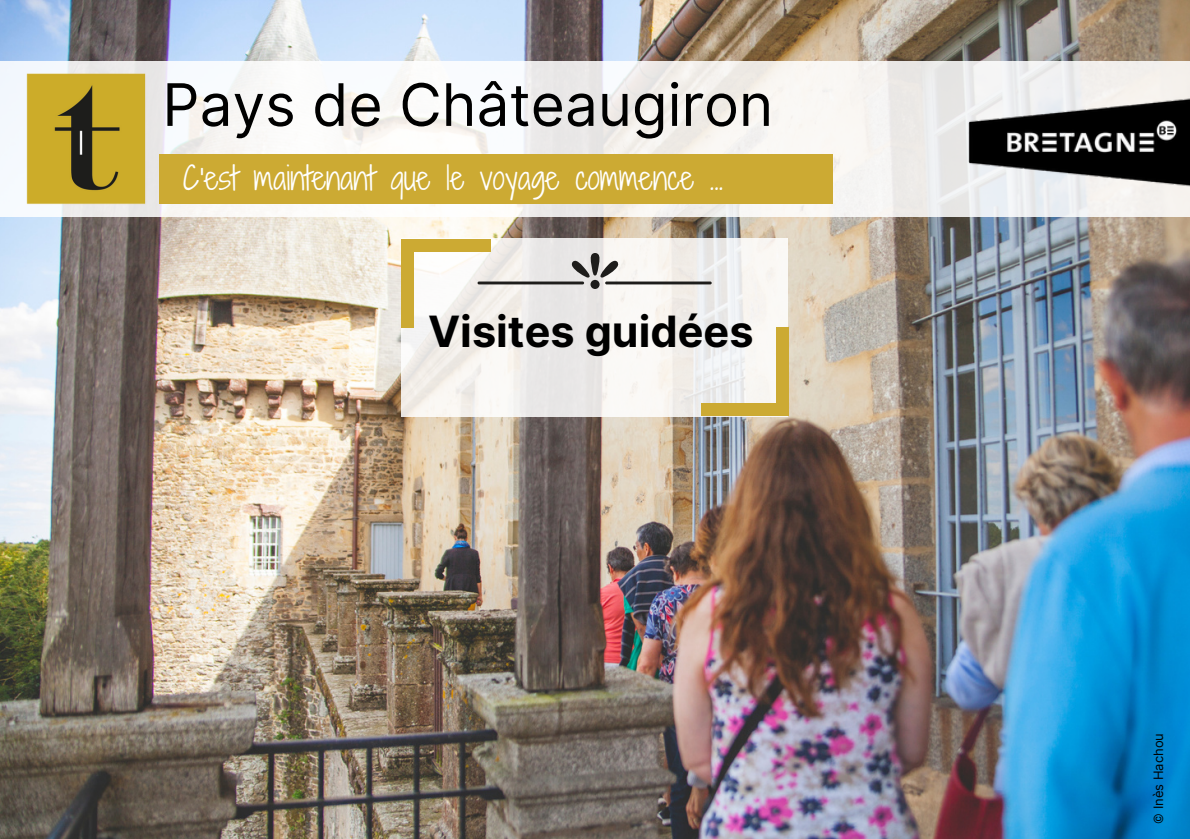
<style>
.page{position:relative;width:1190px;height:839px;background:#fff}
.page>*{position:absolute;margin:0;border:0;box-sizing:border-box;transform-origin:0 0}
.t1{font:58.6px "Inter";color:#000}
.t2{font:700 43.2px "Inter";color:#000}
.t3{font:31.2px "Shadows Into Light Two";color:#fff}
.t4{font:13px "Inter";color:#000}
</style>
<div class="page">
<img style="left:0;top:0;width:1190px;height:838px">
<svg style="left:401px;top:239px;width:387px;height:177px;fill:#f2f0ee"></svg>
<div style="left:401px;top:239px;width:90px;height:12px;background:#ca3"></div>
<div style="left:590px;top:280px;width:10px;height:9px;background:#1e1d1b;border-radius:50%"></div>
<svg style="left:572px;top:253px;width:46px;height:24px"></svg>
<hr style="left:478px;top:281px;width:106px;height:3px;background:#1e1d1b">
<hr style="left:605px;top:281px;width:107px;height:3px;background:#1e1d1b">
<div style="left:401px;top:239px;width:13px;height:88px;background:#ca3"></div>
<div style="left:701px;top:403px;width:87px;height:13px;background:#ca3"></div>
<div style="left:776px;top:327px;width:12px;height:89px;background:#ca3"></div>
<svg style="left:0;top:61px;width:1190px;height:155px;fill:#f7f6f3"></svg>
<div style="left:159px;top:154px;width:674px;height:50px;background:#ca3"></div>
<img style="left:1px;top:63px;width:158px;height:159px">
<img style="left:945px;top:74px;width:245px;height:136px">
<p class="t1" style="left:162px;top:70px;width:612px">Pays de Châteaugiron</p>
<p class="t3" style="left:183px;top:155px;width:542px">C'est maintenant que le voyage commence ...</p>
<p class="t2" style="left:428px;top:305px;width:327px">Visites guidées</p>
<p class="t4" style="left:1150px;top:823px;width:92px;rotate:-90deg">© Inès Hachou</p>
</div>
